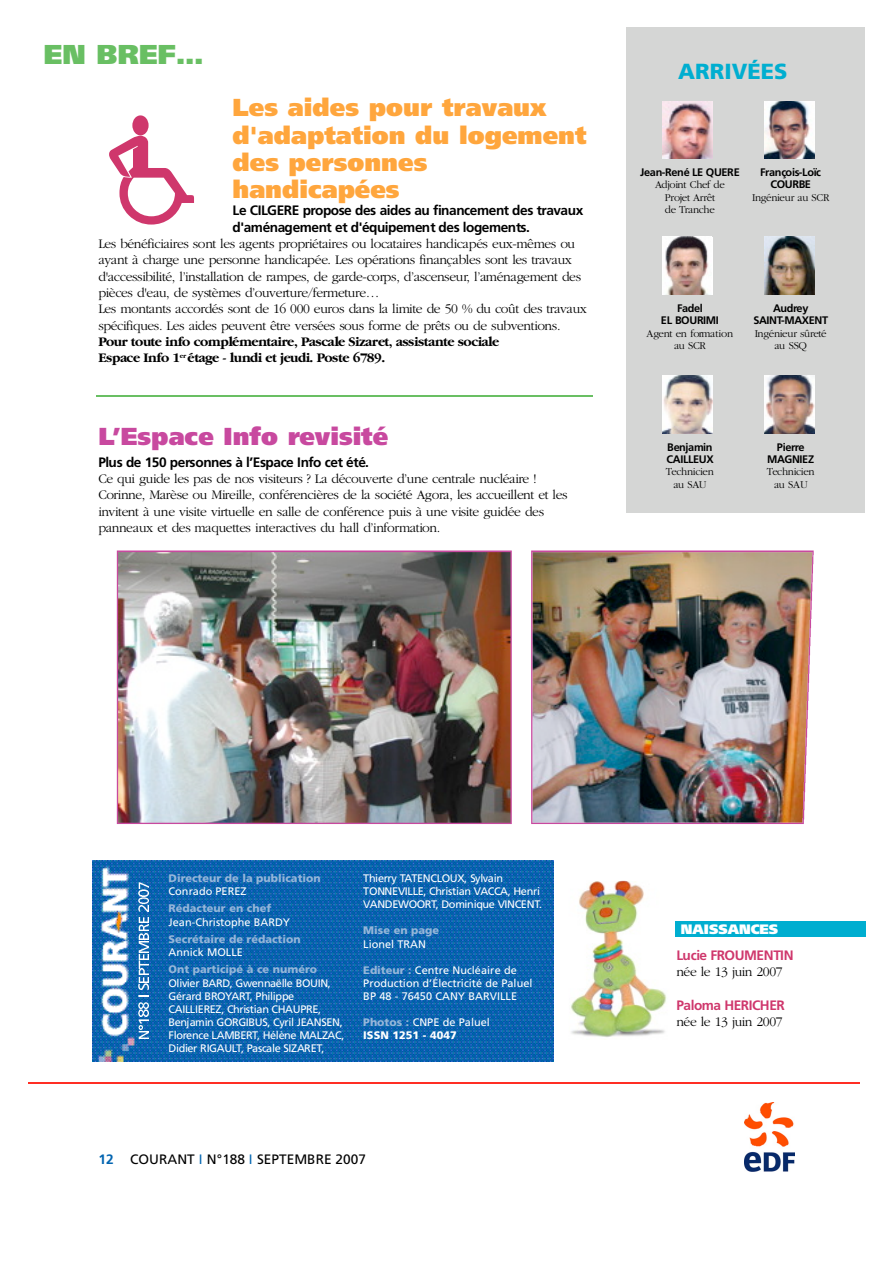
<style>
.page{position:relative;width:893px;height:1263px;background:#fff}
.page>*{position:absolute;margin:0;border:0;box-sizing:border-box;transform-origin:0 0}
.t1{font:900 27.3px "Frutiger";color:#69bf63}
.t2{font:900 24.6px/27.3px "Frutiger";color:#ffa63d}
.t3{font:900 24.6px "Frutiger";color:#c8499f}
.t4{font:900 21.9px "Frutiger";color:#00aed0}
.t5{font:300 13.65px/16.4px "Garamond";letter-spacing:-.03em;color:#000}
.t6{font:700 13.65px/16.4px "Frutiger";letter-spacing:-.03em;color:#000}
.t7{font:700 13.65px/16.4px "Garamond";letter-spacing:-.03em;color:#000}
.t8{font:700 13.65px "Frutiger";letter-spacing:-.035em;color:#cf376c}
.t9{font:13.65px "Frutiger";color:#000}
.t10{font:900 13.65px "Frutiger";color:#fff}
.t11{font:10.95px/13px "Frutiger";letter-spacing:-.03em;color:#fff}
.t12{font:10.95px/13px "Frutiger";color:#fff}
.t13{font:300 10.95px/12.3px "Garamond";letter-spacing:-.03em;color:#000;text-align:center}
.t14{font:700 10.95px/12.1px "Frutiger";letter-spacing:-.035em;color:#000;text-align:center}
.t15{font:900 10.95px "Frutiger";color:#95b6d9}
.t16{font:900 10.95px/13px "Frutiger";color:#fff}
.s1{font-weight:900;color:#95b6d9}
.s2{color:#95b6d9}
.s3{font-weight:400}
.s4{font-weight:700;color:#0365b1}
.s5{color:#0365b1}
</style>
<div class="page">
<svg style="left:515px;top:860px;width:170px;height:223px"></svg>
<img style="left:569px;top:881px;width:100px;height:159px">
<div style="left:675px;top:921px;width:190px;height:15px;background:#00aed0"></div>
<hr style="left:28px;top:1083px;width:831px;height:1px;background:#ff2e24">
<img style="left:744px;top:1103px;width:50px;height:68px">
<img style="left:93px;top:861px;width:460px;height:201px">
<svg style="left:137px;top:996px;width:12px;height:43px"></svg>
<svg style="left:137px;top:882px;width:12px;height:108px"></svg>
<div style="left:626px;top:27px;width:238px;height:485px;background:#d5d6d5"></div>
<img style="left:662px;top:101px;width:50px;height:58px">
<img style="left:764px;top:101px;width:50px;height:57px">
<div style="left:662px;top:237px;width:50px;height:58px;background:#fff"></div>
<img style="left:665px;top:237px;width:45px;height:58px">
<img style="left:764px;top:237px;width:50px;height:58px">
<img style="left:662px;top:376px;width:50px;height:57px">
<img style="left:764px;top:376px;width:50px;height:57px">
<img style="left:117px;top:551px;width:395px;height:273px">
<img style="left:531px;top:551px;width:282px;height:273px">
<hr style="left:97px;top:395px;width:496px;height:2px;background:#69bf63">
<h1 class="t1" style="left:44px;top:44px;width:161px">EN BREF…</h1>
<h2 class="t2" style="left:232px;top:96px;width:355px">Les aides pour travaux d'adaptation du logement des personnes handicapées</h2>
<p class="t6" style="left:232px;top:204px;width:352px">Le CILGERE propose des aides au financement des travaux d'aménagement et d'équipement des logements.</p>
<p class="t5" style="left:98px;top:236px;width:490px">Les bénéficiaires sont les agents pro p riétaires ou locataires handicapés eux-mêmes ou ayant à charge une personne handicapée. Les opérations finançables sont les travaux d'accessibilité, l’installation de rampes, de garde-corps, d’ascenseur, l’aménagement des pièces d'eau, de systèmes d’ouverture/ferm etu re…<br>Les montants accordés sont de 16 000 euros dans la limite de 50 % du coût des travaux spécifiques. Les aides peuvent être versées sous forme de prêts ou de subventions.</p>
<p class="t7" style="left:98px;top:335px;width:402px">Pour toute info complémentaire, Pascale Sizaret, assistante sociale<br>Espace Info 1<sup>er</sup> étage - lundi et jeudi. Poste 6789.</p>
<h2 class="t3" style="left:98px;top:427px;width:291px">L’Espace Info revisité</h2>
<p class="t6" style="left:98px;top:455px;width:272px">Plus de 150 personnes à l’Espace Info cet été.</p>
<p class="t5" style="left:98px;top:472px;width:471px">Ce qui guide les pas de nos visiteurs ? La découverte d’une centrale nucléaire !<br>Corinne, Marèse ou Mireille, conféren cières de la société Agora, les accueillent et les invitent à une visite virtuelle en salle de conférence puis à une visite guidée des panneaux et des maquettes interactives du hall d’information.</p>
<h3 class="t4" style="left:678px;top:62px;width:111px">ARRIVÉES</h3>
<p class="t14" style="left:640px;top:167px;width:101px">Jean-René LE QUERE</p>
<p class="t13" style="left:655px;top:179px;width:71px">Adjoint Chef de<br>P rojet Arrêt<br>de Tran ch e</p>
<p class="t14" style="left:760px;top:167px;width:62px">François-Loïc<br>C O U R B E</p>
<p class="t13" style="left:752px;top:192px;width:79px">Ingénieur au SCR</p>
<p class="t14" style="left:661px;top:303px;width:59px">Fadel<br>EL BOURIMI</p>
<p class="t13" style="left:646px;top:328px;width:88px">Agent en form a tio n au SCR</p>
<p class="t14" style="left:753px;top:303px;width:76px">A u d rey<br>S A IN T-M A X E N T</p>
<p class="t13" style="left:754px;top:328px;width:73px">Ingénieur sûreté au SSQ</p>
<p class="t14" style="left:666px;top:441px;width:49px;text-align:left">Benjamin<br>C A IL L E U X</p>
<p class="t13" style="left:665px;top:466px;width:49px">Tech n icien au SAU</p>
<p class="t14" style="left:767px;top:441px;width:48px">P ie rre<br>M A G N IE Z</p>
<p class="t13" style="left:766px;top:466px;width:49px">Technicien au SAU</p>
<p class="t15" style="left:169px;top:874px;width:154px">Directeur de la publication</p>
<p class="t12" style="left:169px;top:886px;width:79px">Conrado PEREZ</p>
<p class="t15" style="left:169px;top:904px;width:104px">Rédacteur en chef</p>
<p class="t12" style="left:169px;top:916px;width:123px">Jean-Christophe BARDY</p>
<p class="t15" style="left:169px;top:935px;width:134px">Secrétaire de rédaction</p>
<p class="t12" style="left:169px;top:947px;width:76px">Annick MOLLE</p>
<p class="t15" style="left:169px;top:965px;width:150px">Ont participé à ce numéro</p>
<p class="t11" style="left:169px;top:977px;width:177px">Olivier BARD, Gwennaëlle BOUIN,<br>G é ra rd BROYA RT, Philippe<br>CAILLIEREZ, Christian CHAUPRE,<br>Benjamin GORGIBUS, Cyril JEANSEN,<br>F lo rence LAMBERT, Hélène MALZAC,<br>Didier RIGAULT, Pascale SIZARET,</p>
<p class="t11" style="left:363px;top:873px;width:180px">T h ie rry TATENCLOUX, Sylvain<br>TONNEVILLE, Christian VACCA, Henri<br>VA N D E W O O RT, Dominique VINCENT.</p>
<p class="t15" style="left:363px;top:926px;width:77px">Mise en page</p>
<p class="t12" style="left:363px;top:938px;width:64px">Lionel TRAN</p>
<p class="t12" style="left:363px;top:964px;width:171px"><span class="s1">Editeur :</span> Centre Nucléaire de<br>Production d’Électricité de Paluel<br>BP 48 - 76450 CANY BARVILLE</p>
<p class="t16" style="left:363px;top:1017px;width:128px"><span class="s2">Photos :</span> <span class="s3">CNPE de Paluel<br></span>ISSN 1251 - 4047</p>
<p class="t9" style="left:98px;top:1154px;width:269px"><span class="s4">12</span> COURANT <span class="s5">I</span> N°188 <span class="s5">I</span> SEPTEMBRE 2007</p>
<p class="t10" style="left:681px;top:924px;width:99px">NAISSANCES</p>
<p class="t8" style="left:676px;top:950px;width:119px">Lucie FROUMENTIN</p>
<p class="t5" style="left:676px;top:965px;width:108px">née le 13 juin 2007</p>
<p class="t8" style="left:676px;top:1000px;width:110px">Paloma HERICHER</p>
<p class="t5" style="left:676px;top:1014px;width:108px">née le 13 juin 2007</p>
</div>
